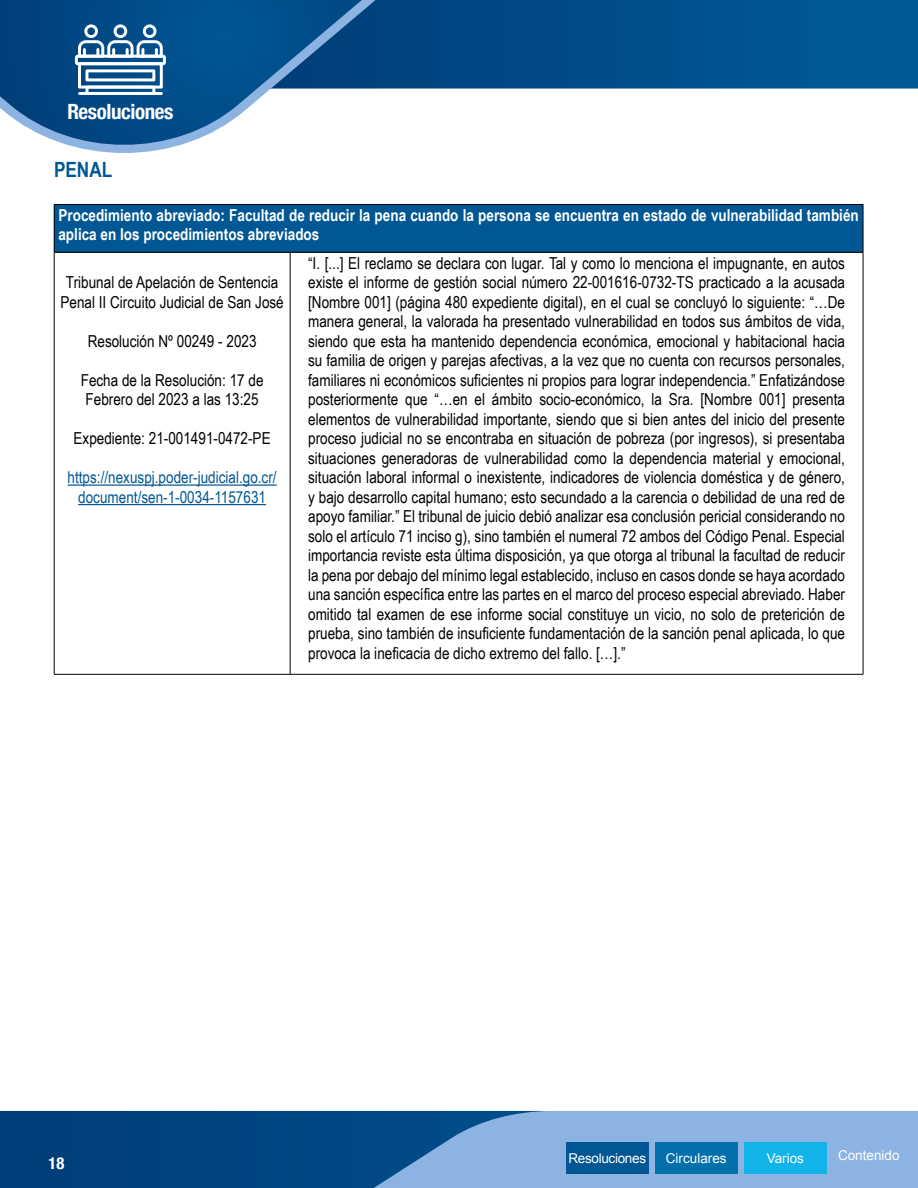
<style>
.page{position:relative;width:918px;height:1188px;background:#fff}
.page>*{position:absolute;margin:0;border:0;box-sizing:border-box;transform-origin:0 0}
.t1{font:700 condensed 21px "Helvetica Neue";letter-spacing:-.02em;color:#fff}
.t2{font:700 21px "Arial Narrow";color:#005794}
.t3{font:16.5px/19.5px "Arial Narrow";color:#000;text-align:center}
.t4{font:700 16.5px/19.5px "Arial Narrow";color:#fff}
.t5{font:16.5px/19.5px "Arial Narrow";color:#005794;text-align:center}
.t6{font:700 condensed 16.5px "Helvetica Neue";color:#fff}
.t7{font:13.5px "Arial";color:#fff}
.t8{font:13.5px "Arial";letter-spacing:-.02em;color:#fff}
</style>
<div class="page">
<svg style="left:464px;top:0;width:454px;height:89px;background:#01518d"></svg>
<svg style="left:451px;top:0;width:13px;height:89px"></svg>
<svg style="left:0;top:0;width:451px;height:153px"></svg>
<div style="left:0;top:1111px;width:374px;height:77px;background:#00437f"></div>
<svg style="left:374px;top:1111px;width:544px;height:77px;background:#77a3d4"></svg>
<svg style="left:75px;top:24px;width:91px;height:71px"></svg>
<hr style="left:78px;top:92px;width:85px;height:3px;background:#fff">
<div style="left:566px;top:1142px;width:83px;height:31px;background:#005794"></div>
<div style="left:655px;top:1142px;width:83px;height:31px;background:#0370ab"></div>
<div style="left:744px;top:1142px;width:83px;height:31px;background:#12b3e8"></div>
<div style="left:54px;top:204px;width:809px;height:48px;background:#005794"></div>
<hr style="left:54px;top:252px;width:236px;height:1px;background:#000">
<hr style="left:290px;top:252px;width:573px;height:1px;background:#000">
<hr style="left:54px;top:204px;width:236px;height:1px;background:#000">
<hr style="left:54px;top:205px;width:1px;height:47px;background:#000">
<hr style="left:290px;top:204px;width:573px;height:1px;background:#000">
<hr style="left:863px;top:205px;width:1px;height:47px;background:#000">
<hr style="left:54px;top:252px;width:1px;height:422px;background:#000">
<hr style="left:290px;top:253px;width:1px;height:421px;background:#000">
<hr style="left:863px;top:252px;width:1px;height:422px;background:#000">
<hr style="left:54px;top:674px;width:236px;height:1px;background:#000">
<hr style="left:290px;top:674px;width:573px;height:1px;background:#000">
<hr style="left:68px;top:484px;width:209px;height:2px;background:#005794">
<hr style="left:78px;top:504px;width:188px;height:1px;background:#005794">
<p class="t1" style="left:67px;top:94px;width:108px">Resoluciones</p>
<p class="t2" style="left:54px;top:154px;width:60px">PENAL</p>
<p class="t4" style="left:58px;top:204px;width:802px">Procedimiento abreviado: Facultad de reducir la pena cuando la persona se encuentra en estado de vulnerabilidad también aplica en los procedimientos abreviados</p>
<p class="t3" style="left:60px;top:272px;width:225px">Tribunal de Apelación de Sentencia<br>Penal II Circuito Judicial de San José</p>
<p class="t3" style="left:88px;top:331px;width:170px">Resolución Nº 00249 - 2023</p>
<p class="t3" style="left:81px;top:370px;width:184px;text-align:left">Fecha de la Resolución: 17 de<br>Febrero del 2023 a las 13:25</p>
<p class="t3" style="left:74px;top:428px;width:199px">Expediente: 21-001491-0472-PE</p>
<p class="t5" style="left:68px;top:467px;width:211px">https://nexuspj.poder-judicial.go.cr/ document/sen-1-0034-1157631</p>
<p class="t3" style="left:308px;top:253px;width:538px;text-align:justify">“I. [...] El reclamo se declara con lugar. Tal y como lo menciona el impugnante, en autos existe el informe de gestión social número 22-001616-0732-TS practicado a la acusada [Nombre 001] (página 480 expediente digital), en el cual se concluyó lo siguiente: “…De manera general, la valorada ha presentado vulnerabilidad en todos sus ámbitos de vida, siendo que esta ha mantenido dependencia económica, emocional y habitacional hacia su familia de origen y parejas afectivas, a la vez que no cuenta con recursos personales, familiares ni económicos suficientes ni propios para lograr independencia.” Enfatizándose posteriormente que “…en el ámbito socio-económico, la Sra. [Nombre 001] presenta elementos de vulnerabilidad importante, siendo que si bien antes del inicio del presente proceso judicial no se encontraba en situación de pobreza (por ingresos), si presentaba situaciones generadoras de vulnerabilidad como la dependencia material y emocional, situación laboral informal o inexistente, indicadores de violencia doméstica y de género, y bajo desarrollo capital humano; esto secundado a la carencia o debilidad de una red de apoyo familiar.” El tribunal de juicio debió analizar esa conclusión pericial considerando no solo el artículo 71 inciso g), sino también el numeral 72 ambos del Código Penal. Especial importancia reviste esta última disposición, ya que otorga al tribunal la facultad de reducir la pena por debajo del mínimo legal establecido, incluso en casos donde se haya acordado una sanción específica entre las partes en el marco del proceso especial abreviado. Haber omitido tal examen de ese informe social constituye un vicio, no solo de preterición de prueba, sino también de insuficiente fundamentación de la sanción penal aplicada, lo que provoca la ineficacia de dicho extremo del fallo. […].”</p>
<p class="t6" style="left:49px;top:1149px;width:17px">18</p>
<p class="t8" style="left:568px;top:1149px;width:79px">Resoluciones</p>
<p class="t7" style="left:666px;top:1149px;width:62px">Circulares</p>
<p class="t7" style="left:767px;top:1149px;width:39px">Varios</p>
<p class="t7" style="left:838px;top:1146px;width:63px">Contenido</p>
</div>
